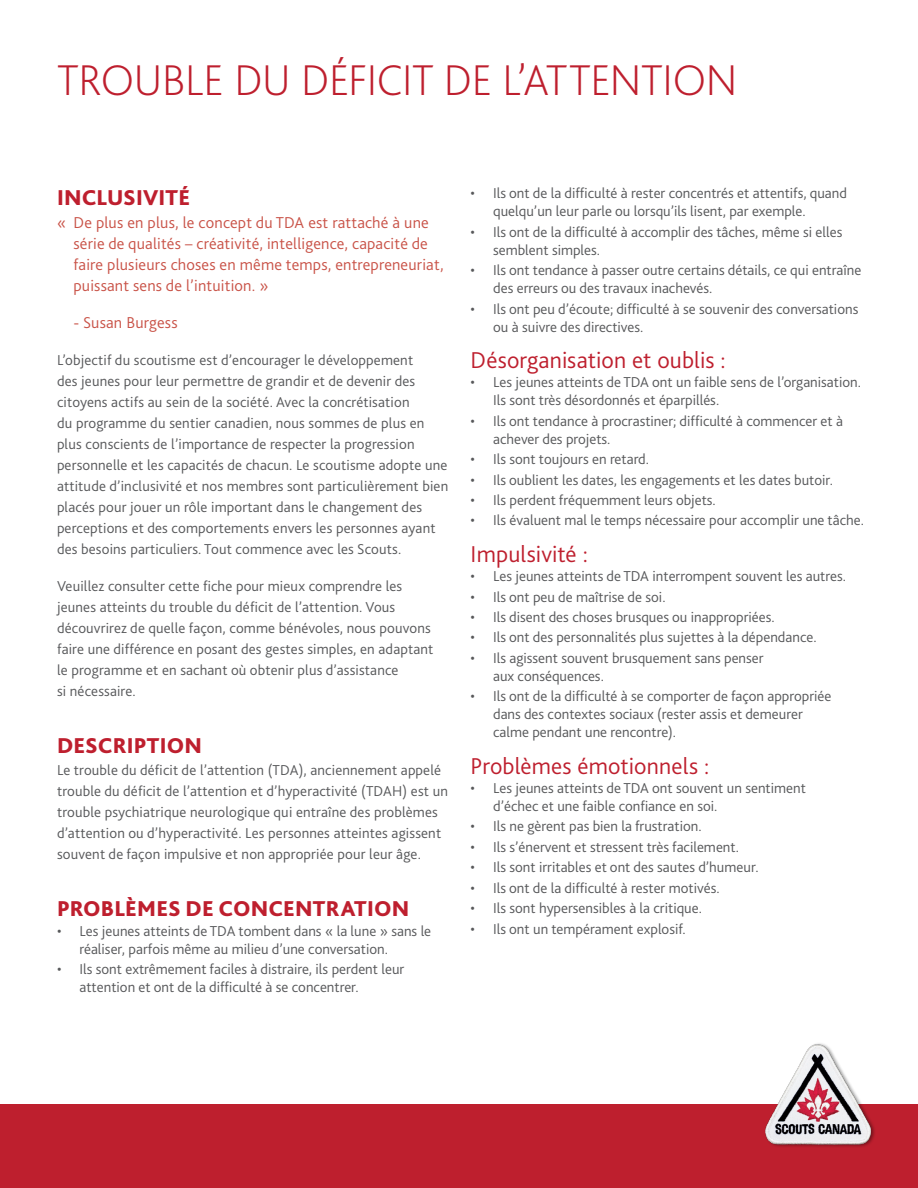
<style>
.page{position:relative;width:918px;height:1188px;background:#fff}
.page>*{position:absolute;margin:0;border:0;box-sizing:border-box;transform-origin:0 0}
.Heading_1{font:200 45px "Bliss 2";letter-spacing:-.005em;color:#be1f2e}
.Heading_3{font:300 24px "Bliss 2";letter-spacing:.005em;color:#be1f2e}
.Heading_2{font:800 22.5px "Bliss 2";letter-spacing:.005em;color:#be1f2e}
.Intro_Para_-_Quote{font:300 16.5px/21px "Bliss 2";letter-spacing:.01em;color:#c95348}
.Body{font:300 15px/21px "Bliss 2";color:#57585a}
</style>
<div class="page">
<div style="left:0;top:1104px;width:918px;height:84px;background:#be1f2e"></div>
<img style="left:765px;top:1043px;width:110px;height:104px">
<p class="Heading_1" style="left:57px;top:52px;width:682px">TROUBLE DU DÉFICIT DE L’ATTENTION</p>
<p class="Heading_2" style="left:57px;top:184px;width:135px">INCLUSIVITÉ</p>
<p class="Intro_Para_-_Quote" style="left:74px;top:211px;width:372px;text-indent:-16px">« De plus en plus, le concept du TDA est rattaché à une série de qualités – créativité, intelligence, capacité de faire plusieurs choses en même temps, entrepreneuriat, puissant sens de l’intuition. »</p>
<p class="Intro_Para_-_Quote" style="left:74px;top:311px;width:106px">- Susan Burgess</p>
<p class="Body" style="left:57px;top:349px;width:393px">L’objectif du scoutisme est d’encourager le développement<br>des jeunes pour leur permettre de grandir et de devenir des citoyens actifs au sein de la société. Avec la concrétisation<br>du programme du sentier canadien, nous sommes de plus en plus conscients de l’importance de respecter la progression personnelle et les capacités de chacun. Le scoutisme adopte une attitude d’inclusivité et nos membres sont particulièrement bien placés pour jouer un rôle important dans le changement des perceptions et des comportements envers les personnes ayant des besoins particuliers. Tout commence avec les Scouts.</p>
<p class="Body" style="left:57px;top:575px;width:378px">Veuillez consulter cette fiche pour mieux comprendre les jeunes atteints du trouble du déficit de l’attention. Vous découvrirez de quelle façon, comme bénévoles, nous pouvons faire une différence en posant des gestes simples, en adaptant le programme et en sachant où obtenir plus d’assistance<br>si nécessaire.</p>
<p class="Heading_2" style="left:57px;top:731px;width:147px">DESCRIPTION</p>
<p class="Body" style="left:57px;top:760px;width:393px">Le trouble du déficit de l’attention (TDA), anciennement appelé trouble du déficit de l’attention et d’hyperactivité (TDAH) est un trouble psychiatrique neurologique qui entraîne des problèmes d’attention ou d’hyperactivité. Les personnes atteintes agissent souvent de façon impulsive et non appropriée pour leur âge.</p>
<p class="Heading_2" style="left:57px;top:895px;width:354px">PROBLÈMES DE CONCENTRATION</p>
<p class="Body" style="left:80px;top:921px;width:353px;line-height:18px;text-indent:-22px">• Les jeunes atteints de TDA tombent dans « la lune » sans le réaliser, parfois même au milieu d’une conversation.</p>
<p class="Body" style="left:80px;top:960px;width:326px;line-height:18px;text-indent:-22px">• Ils sont extrêmement faciles à distraire, ils perdent leur attention et ont de la difficulté à se concentrer.</p>
<p class="Body" style="left:493px;top:184px;width:355px;line-height:18px;text-indent:-22px">• Ils ont de la difficulté à rester concentrés et attentifs, quand quelqu’un leur parle ou lorsqu’ils lisent, par exemple.</p>
<p class="Body" style="left:493px;top:222px;width:351px;line-height:18px;text-indent:-22px">• Ils ont de la difficulté à accomplir des tâches, même si elles semblent simples.</p>
<p class="Body" style="left:493px;top:261px;width:370px;line-height:18px;text-indent:-22px">• Ils ont tendance à passer outre certains détails, ce qui entraîne des erreurs ou des travaux inachevés.</p>
<p class="Body" style="left:493px;top:299px;width:367px;line-height:18px;text-indent:-22px">• Ils ont peu d’écoute; difficulté à se souvenir des conversations ou à suivre des directives.</p>
<p class="Heading_3" style="left:471px;top:345px;width:256px">Désorganisation et oublis :</p>
<p class="Body" style="left:493px;top:373px;width:369px;line-height:18px;text-indent:-22px">• Les jeunes atteints de TDA ont un faible sens de l’organisation.<br>Ils sont très désordonnés et éparpillés.</p>
<p class="Body" style="left:493px;top:411px;width:351px;line-height:18px;text-indent:-22px">• Ils ont tendance à procrastiner; difficulté à commencer et à achever des projets.</p>
<p class="Body" style="left:471px;top:448px;width:180px">• Ils sont toujours en retard.</p>
<p class="Body" style="left:471px;top:469px;width:364px">• Ils oublient les dates, les engagements et les dates butoir.</p>
<p class="Body" style="left:471px;top:489px;width:247px">• Ils perdent fréquemment leurs objets.</p>
<p class="Body" style="left:471px;top:510px;width:395px">• Ils évaluent mal le temps nécessaire pour accomplir une tâche.</p>
<p class="Heading_3" style="left:471px;top:539px;width:119px">Impulsivité :</p>
<p class="Body" style="left:471px;top:565px;width:377px">• Les jeunes atteints de TDA interrompent souvent les autres.</p>
<p class="Body" style="left:471px;top:586px;width:196px">• Ils ont peu de maîtrise de soi.</p>
<p class="Body" style="left:471px;top:606px;width:306px">• Ils disent des choses brusques ou inappropriées.</p>
<p class="Body" style="left:471px;top:627px;width:348px">• Ils ont des personnalités plus sujettes à la dépendance.</p>
<p class="Body" style="left:493px;top:649px;width:272px;line-height:18px;text-indent:-22px">• Ils agissent souvent brusquement sans penser aux conséquences.</p>
<p class="Body" style="left:493px;top:687px;width:340px;line-height:18px;text-indent:-22px">• Ils ont de la difficulté à se comporter de façon appropriée dans des contextes sociaux (rester assis et demeurer calme pendant une rencontre).</p>
<p class="Heading_3" style="left:471px;top:751px;width:240px">Problèmes émotionnels :</p>
<p class="Body" style="left:493px;top:779px;width:314px;line-height:18px;text-indent:-22px">• Les jeunes atteints de TDA ont souvent un sentiment d’échec et une faible confiance en soi.</p>
<p class="Body" style="left:471px;top:816px;width:233px">• Ils ne gèrent pas bien la frustration.</p>
<p class="Body" style="left:471px;top:836px;width:270px">• Ils s’énervent et stressent très facilement.</p>
<p class="Body" style="left:471px;top:856px;width:290px">• Ils sont irritables et ont des sautes d’humeur.</p>
<p class="Body" style="left:471px;top:877px;width:251px">• Ils ont de la difficulté à rester motivés.</p>
<p class="Body" style="left:471px;top:897px;width:233px">• Ils sont hypersensibles à la critique.</p>
<p class="Body" style="left:471px;top:918px;width:217px">• Ils ont un tempérament explosif.</p>
</div>
